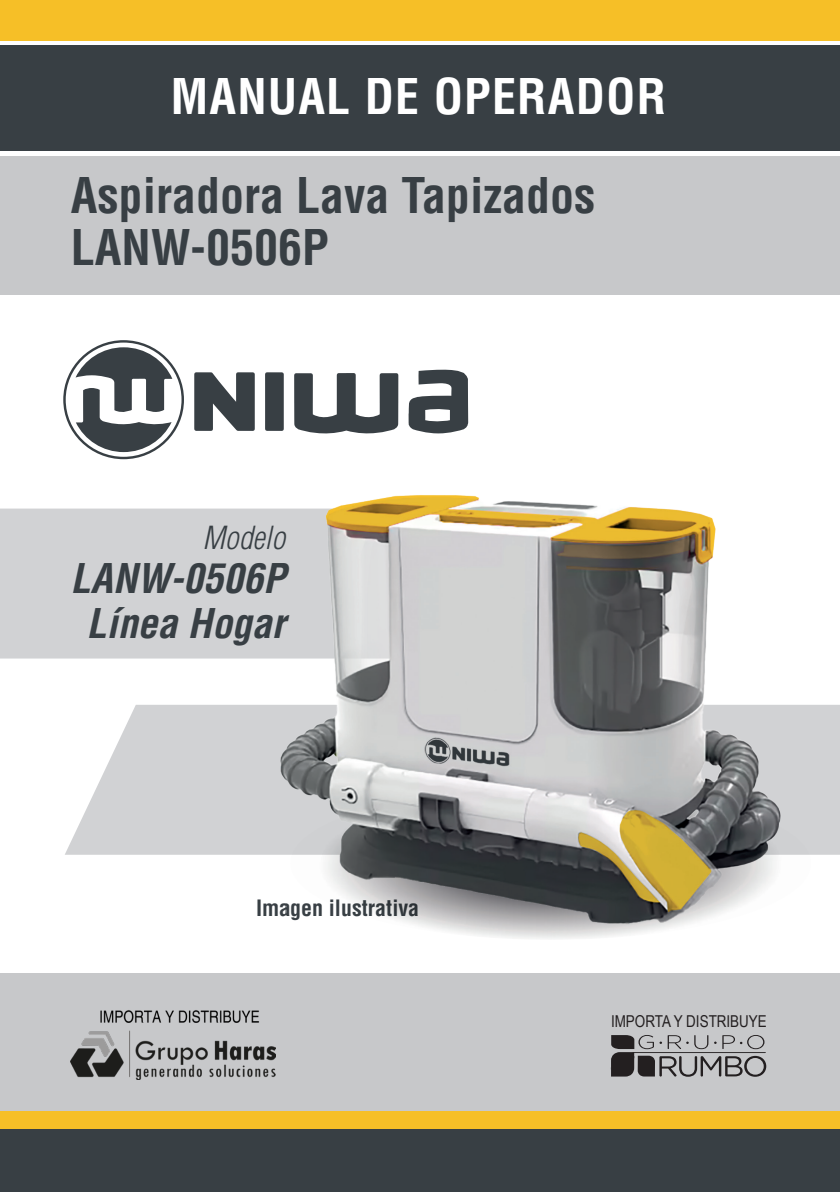
<style>
.page{position:relative;width:840px;height:1192px;background:#fff}
.page>*{position:absolute;margin:0;border:0;box-sizing:border-box;transform-origin:0 0}
.t1{font:700 condensed 48px "Helvetica";color:#383f44}
.t2{font:700 condensed 48px "Helvetica";letter-spacing:.025em;color:#fff}
.t3{font:italic 700 condensed 40px "Helvetica";color:#383f44}
.t4{font:italic 300 condensed 31px "Helvetica";color:#383f44}
.t5{font:700 condensed 22px "Helvetica";color:#383f44}
.t6{font:16.4px "Arial Narrow";color:#231f20}
</style>
<div class="page">
<div style="left:0;top:509px;width:262px;height:150px;background:#d1d2d4"></div>
<svg style="left:65px;top:705px;width:775px;height:150px;fill:#d1d2d4"></svg>
<div style="left:0;top:973px;width:840px;height:139px;background:#c7c8ca"></div>
<div style="left:0;top:45px;width:840px;height:105px;background:#383f44"></div>
<div style="left:0;top:1111px;width:840px;height:18px;background:#f6bf27"></div>
<div style="left:0;top:1129px;width:840px;height:63px;background:#383f44"></div>
<div style="left:0;top:156px;width:840px;height:139px;background:#c7c8ca"></div>
<div style="left:0;top:0;width:840px;height:41px;background:#f6bf27"></div>
<svg style="left:611px;top:1035px;width:155px;height:42px"></svg>
<svg style="left:409px;top:369px;width:59px;height:64px"></svg>
<svg style="left:294px;top:373px;width:104px;height:61px"></svg>
<svg style="left:265px;top:372px;width:19px;height:59px"></svg>
<svg style="left:194px;top:372px;width:61px;height:59px"></svg>
<svg style="left:63px;top:340px;width:121px;height:119px"></svg>
<img style="left:71px;top:1010px;width:204px;height:69px">
<img style="left:801px;top:787px;width:12px;height:68px">
<img style="left:262px;top:495px;width:539px;height:444px">
<p class="t2" style="left:171px;top:67px;width:497px">MANUAL DE OPERADOR</p>
<p class="t1" style="left:71px;top:165px;width:526px">Aspiradora Lava Tapizados</p>
<p class="t1" style="left:71px;top:217px;width:259px">LANW-0506P</p>
<p class="t4" style="left:202px;top:518px;width:84px">Modelo</p>
<p class="t3" style="left:71px;top:554px;width:216px">LANW-0506P</p>
<p class="t3" style="left:87px;top:598px;width:200px">Línea Hogar</p>
<p class="t5" style="left:256px;top:894px;width:165px">Imagen ilustrativa</p>
<p class="t6" style="left:611px;top:1009px;width:157px">IMPORTA Y DISTRIBUYE</p>
</div>
